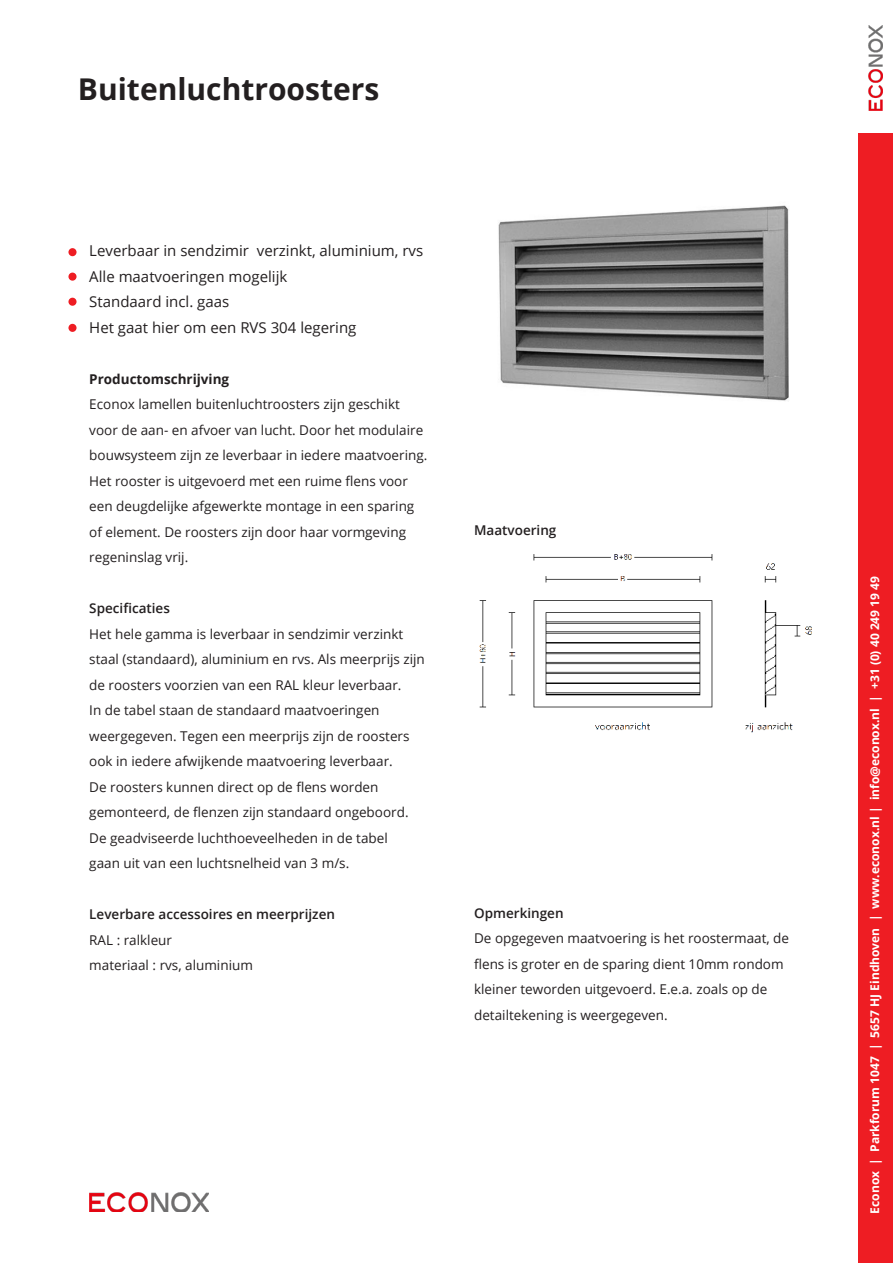
<style>
.page{position:relative;width:893px;height:1263px;background:#fff}
.page>*{position:absolute;margin:0;border:0;box-sizing:border-box;transform-origin:0 0}
.t1{font:700 30px "Open Sans";color:#231f20}
.t2{font:15px "Open Sans";color:#231f20}
.t3{font:13.5px/25.5px "Open Sans";color:#231f20}
.t4{font:600 13.5px "Open Sans";color:#231f20}
.t5{font:700 13.5px "Open Sans";color:#231f20}
.t6{font:700 12px "Open Sans";color:#fff}
</style>
<div class="page">
<div style="left:859px;top:134px;width:34px;height:1129px;background:#ee1d23"></div>
<img style="left:869px;top:26px;width:13px;height:85px">
<img style="left:89px;top:1193px;width:120px;height:19px">
<div style="left:68px;top:248px;width:9px;height:8px;background:#ee1d23;border-radius:50%"></div>
<div style="left:68px;top:273px;width:9px;height:8px;background:#ee1d23;border-radius:50%"></div>
<div style="left:68px;top:298px;width:9px;height:8px;background:#ee1d23;border-radius:50%"></div>
<div style="left:68px;top:324px;width:9px;height:8px;background:#ee1d23;border-radius:50%"></div>
<img style="left:498px;top:205px;width:291px;height:196px">
<img style="left:479px;top:554px;width:333px;height:179px">
<p class="t1" style="left:78px;top:68px;width:303px">Buitenluchtroosters</p>
<p class="t2" style="left:89px;top:240px;width:335px">Leverbaar in sendzimir verzinkt, aluminium, rvs</p>
<p class="t2" style="left:89px;top:266px;width:200px">Alle maatvoeringen mogelijk</p>
<p class="t2" style="left:89px;top:291px;width:142px">Standaard incl. gaas</p>
<p class="t2" style="left:89px;top:317px;width:269px">Het gaat hier om een RVS 304 legering</p>
<p class="t5" style="left:89px;top:369px;width:141px">Productomschrijving</p>
<p class="t3" style="left:89px;top:391px;width:340px">Econox lamellen buitenluchtroosters zijn geschikt voor de aan- en afvoer van lucht. Door het modulaire bouwsysteem zijn ze leverbaar in iedere maatvoering.<br>Het rooster is uitgevoerd met een ruime flens voor een deugdelijke afgewerkte montage in een sparing</p>
<p class="t3" style="left:89px;top:518px;width:318px">of element. De roosters zijn door haar vormgeving regeninslag vrij.</p>
<p class="t4" style="left:89px;top:599px;width:82px">Specificaties</p>
<p class="t3" style="left:89px;top:620px;width:337px">Het hele gamma is leverbaar in sendzimir verzinkt staal (standaard), aluminium en rvs. Als meerprijs zijn de roosters voorzien van een RAL kleur leverbaar.</p>
<p class="t3" style="left:89px;top:697px;width:292px">In de tabel staan de standaard maatvoeringen</p>
<p class="t3" style="left:89px;top:722px;width:322px">weergegeven. Tegen een meerprijs zijn de roosters ook in iedere afwijkende maatvoering leverbaar.</p>
<p class="t3" style="left:89px;top:773px;width:291px">De roosters kunnen direct op de flens worden</p>
<p class="t3" style="left:89px;top:799px;width:321px">gemonteerd, de flenzen zijn standaard ongeboord.<br>De geadviseerde luchthoeveelheden in de tabel</p>
<p class="t3" style="left:89px;top:850px;width:262px">gaan uit van een luchtsnelheid van 3 m/s.</p>
<p class="t4" style="left:89px;top:905px;width:247px">Leverbare accessoires en meerprijzen</p>
<p class="t3" style="left:89px;top:926px;width:84px">RAL : ralkleur</p>
<p class="t3" style="left:89px;top:952px;width:165px">materiaal : rvs, aluminium</p>
<p class="t4" style="left:474px;top:521px;width:84px">Maatvoering</p>
<p class="t4" style="left:474px;top:904px;width:91px">Opmerkingen</p>
<p class="t3" style="left:474px;top:925px;width:316px">De opgegeven maatvoering is het roostermaat, de flens is groter en de sparing dient 10mm rondom kleiner teworden uitgevoerd. E.e.a. zoals op de</p>
<p class="t3" style="left:474px;top:1002px;width:195px">detailtekening is weergegeven.</p>
<p class="t6" style="left:866px;top:1214px;width:639px;rotate:-90deg">Econox | Parkforum 1047 | 5657 HJ Eindhoven | www.econox.nl | info@econox.nl | +31 (0) 40 249 19 49</p>
</div>
